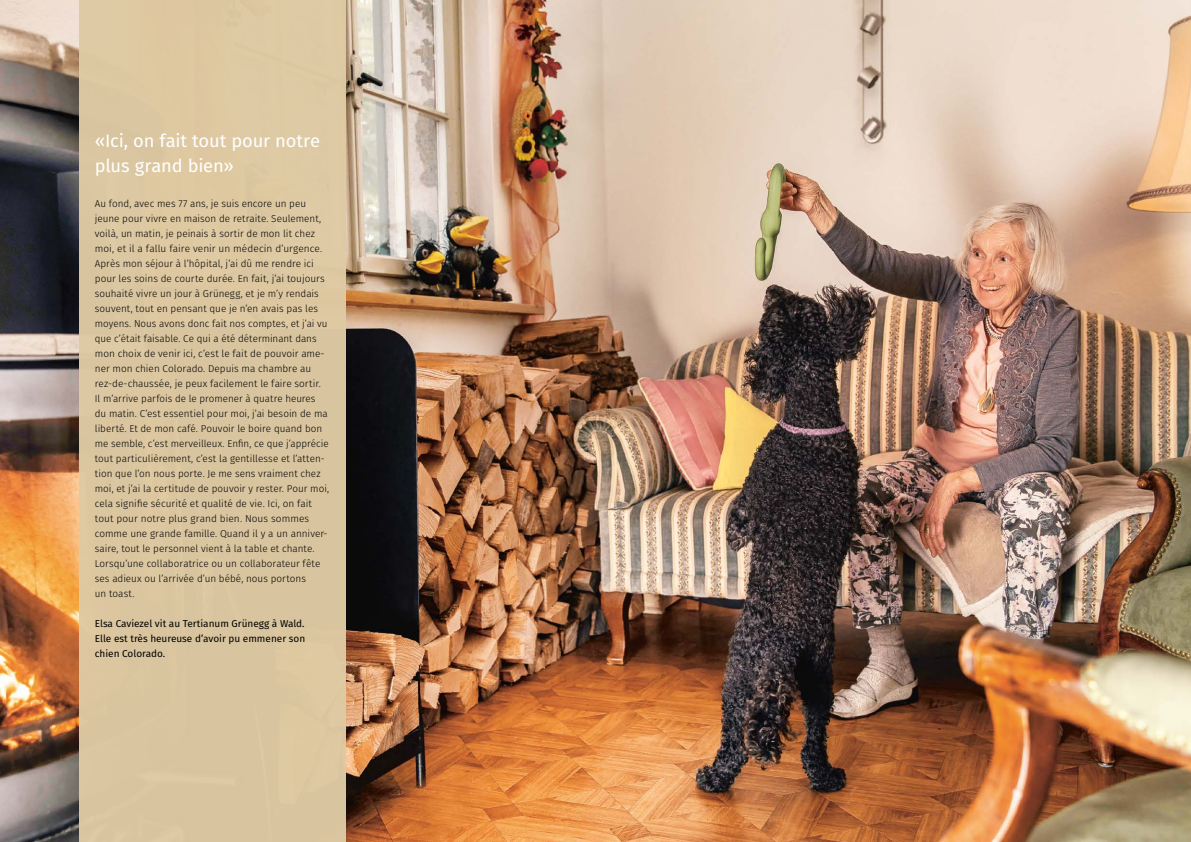
<style>
.page{position:relative;width:1191px;height:842px;background:#fff}
.page>*{position:absolute;margin:0;border:0;box-sizing:border-box;transform-origin:0 0}
.t1{font:18px/25px "Fira Sans";letter-spacing:-.01em;color:#fff}
.t2{font:300 10px/15px "Fira Sans";color:#000}
.t3{font:10px/15px "Fira Sans";color:#000;text-align:justify}
</style>
<div class="page">
<img style="left:0;top:0;width:1191px;height:842px">
<div style="left:79px;top:0;width:267px;height:842px;background:#dac69f"></div>
<h1 class="t1" style="left:95px;top:127px;width:227px">«Ici, on fait tout pour notre plus grand bien»</h1>
<p class="t2" style="left:95px;top:196px;width:236px">Au fond, avec mes 77 ans, je suis encore un peu jeune pour vivre en maison de retraite. Seulement, voilà, un matin, je peinais à sortir de mon lit chez moi, et il a fallu faire venir un médecin d’urgence.<br>Après mon séjour à l’hôpital, j’ai dû me rendre ici pour les soins de courte durée. En fait, j’ai toujours souhaité vivre un jour à Grünegg, et je m’y rendais souvent, tout en pensant que je n’en avais pas les moyens. Nous avons donc fait nos comptes, et j’ai vu que c’était faisable. Ce qui a été déterminant dans mon choix de venir ici, c’est le fait de pouvoir ame&shy;ner mon chien Colorado. Depuis ma chambre au rez-de-chaussée, je peux facilement le faire sortir.<br>Il m’arrive parfois de le promener à quatre heures du matin. C’est essentiel pour moi, j’ai besoin de ma liberté. Et de mon café. Pouvoir le boire quand bon me semble, c’est merveilleux. Enfin, ce que j’apprécie tout particulièrement, c’est la gentillesse et l’atten&shy;tion que l’on nous porte. Je me sens vraiment chez moi, et j’ai la certitude de pouvoir y rester. Pour moi, cela signifie sécurité et qualité de vie. Ici, on fait tout pour notre plus grand bien. Nous sommes comme une grande famille. Quand il y a un anniver&shy;saire, tout le personnel vient à la table et chante.<br>Lorsqu’une collaboratrice ou un collaborateur fête ses adieux ou l’arrivée d’un bébé, nous portons<br>un toast.</p>
<p class="t3" style="left:95px;top:615px;width:212px">Elsa Caviezel vit au Tertianum Grünegg à Wald.<br>Elle est très heureuse d’avoir pu emmener son chien Colorado.</p>
</div>
